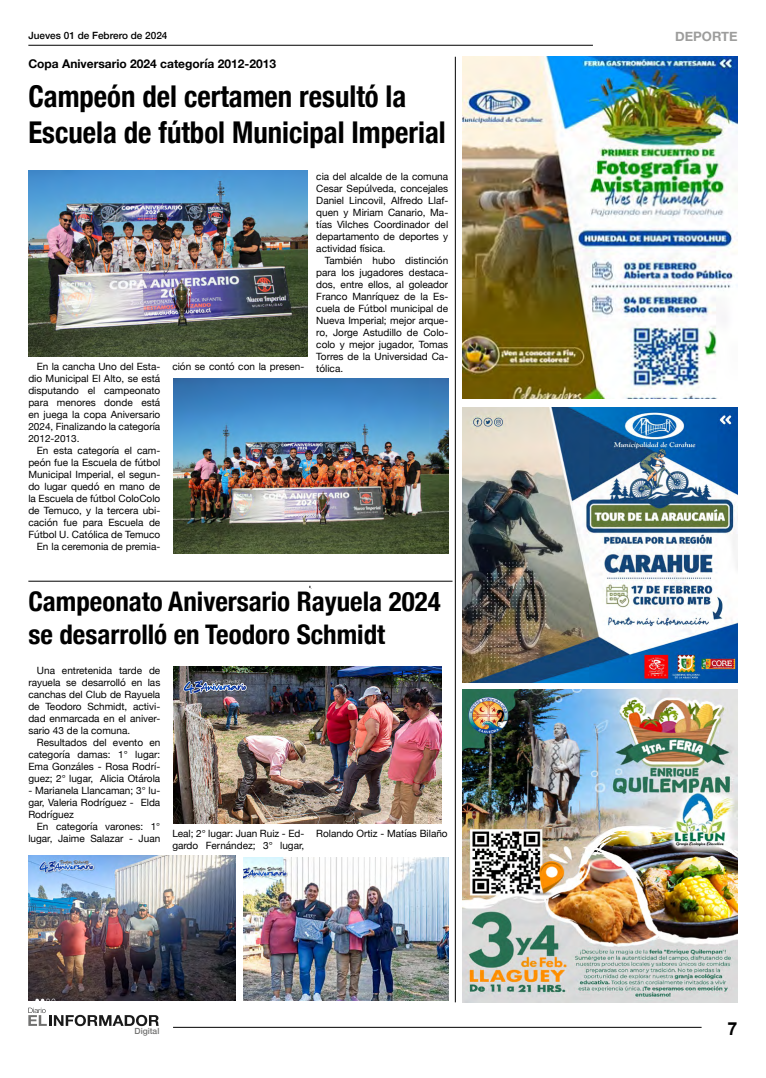
<style>
.page{position:relative;width:766px;height:1078px;background:#fff}
.page>*{position:absolute;margin:0;border:0;box-sizing:border-box;transform-origin:0 0}
.t1{font:700 condensed 30px/36px "Helvetica Neue";color:#000;scale:.96 1}
.t2{font:700 condensed 27px/32.4px "Helvetica Neue";color:#000}
.t3{font:700 18px "Arial";color:#000}
.t4{font:700 13px "Helvetica Neue";color:#9d9d9c}
.t5{font:700 12px "Helvetica Neue";color:#000}
.t6{font:10px/12px "Helvetica Neue";color:#000;text-align:justify}
.t7{font:500 10px "Helvetica Neue";color:#000}
.t8{font:500 8.5px "Helvetica Neue";color:#717170}
</style>
<div class="page">
<hr style="left:28px;top:45px;width:564px;height:1px;background:#000">
<hr style="left:173px;top:1026px;width:528px;height:1px;background:#000">
<svg style="left:28px;top:1007px;width:131px;height:18px"></svg>
<hr style="left:28px;top:581px;width:424px;height:1px;background:#000">
<hr style="left:455px;top:57px;width:1px;height:945px;background:#000">
<img style="left:462px;top:407px;width:275px;height:275px">
<img style="left:462px;top:57px;width:275px;height:341px">
<img style="left:462px;top:689px;width:275px;height:313px">
<img style="left:173px;top:666px;width:268px;height:157px">
<img style="left:244px;top:857px;width:204px;height:143px">
<img style="left:28px;top:855px;width:207px;height:145px">
<img style="left:28px;top:170px;width:279px;height:186px">
<img style="left:173px;top:378px;width:275px;height:175px">
<p class="t7" style="left:28px;top:28px;width:140px">Jueves 01 de Febrero de 2024</p>
<p class="t5" style="left:28px;top:55px;width:249px">Copa Aniversario 2024 categoría 2012-2013</p>
<h1 class="t1" style="left:28px;top:76px;width:436px">Campeón del certamen resultó la<br>Escuela de fútbol Municipal Imperial</h1>
<p class="t6" style="left:28px;top:361px;width:133px;text-indent:8px">En la cancha Uno del Esta&shy;dio Municipal El Alto, se está disputando el campeonato para menores donde está en juega la copa Aniversario 2024, Finalizando la categoría 2012-2013.</p>
<p class="t6" style="left:28px;top:445px;width:133px;text-align:right">En esta categoría el cam&shy;peón fue la Escuela de fútbol<br>Municipal Imperial, el segun&shy;do lugar quedó en mano de la Escuela de fútbol ColoColo de Temuco, y la tercera ubi&shy;cación fue para Escuela de<br>Fútbol U. Católica de Temuco<br>En la ceremonia de premia-</p>
<p class="t6" style="left:172px;top:361px;width:133px">ción se contó con la presen-</p>
<p class="t6" style="left:316px;top:171px;width:133px">cia del alcalde de la comuna Cesar Sepúlveda, concejales Daniel Lincovil, Alfredo Llaf&shy;quen y Miriam Canario, Ma&shy;tías Vilches Coordinador del departamento de deportes y actividad física.</p>
<p class="t6" style="left:316px;top:255px;width:133px;text-indent:8px">También hubo distinción para los jugadores destaca&shy;dos, entre ellos, al goleador Franco Manríquez de la Es&shy;cuela de Fútbol municipal de Nueva Imperial; mejor arque&shy;ro, Jorge Astudillo de Colo&shy;colo y mejor jugador, Tomas Torres de la Universidad Ca&shy;tólica.</p>
<h2 class="t2" style="left:28px;top:583px;width:413px">Campeonato Aniversario Rayuela 2024 se desarrolló en Teodoro Schmidt</h2>
<p class="t6" style="left:28px;top:665px;width:133px;text-indent:9px">Una entretenida tarde de rayuela se desarrolló en las canchas del Club de Rayuela de Teodoro Schmidt, activi&shy;dad enmarcada en el aniver&shy;sario 43 de la comuna.</p>
<p class="t6" style="left:28px;top:737px;width:133px;text-indent:8px">Resultados del evento en categoría damas: 1° lugar:<br>Ema Gonzáles - Rosa Rodrí&shy;guez; 2° lugar, Alicia Otárola</p>
<p class="t6" style="left:28px;top:785px;width:133px">- Marianela Llancaman; 3° lu&shy;gar, Valeria Rodríguez - Elda Rodríguez</p>
<p class="t6" style="left:28px;top:821px;width:133px;text-align:right">En categoría varones: 1° lugar, Jaime Salazar - Juan</p>
<p class="t6" style="left:172px;top:828px;width:133px">Leal; 2° lugar: Juan Ruiz - Ed&shy;gardo Fernández; 3° lugar,</p>
<p class="t6" style="left:316px;top:828px;width:133px">Rolando Ortiz - Matías Bilaño</p>
<h3 class="t4" style="left:675px;top:26px;width:64px">DEPORTE</h3>
<p class="t8" style="left:134px;top:1023px;width:26px">Digital</p>
<h3 class="t3" style="left:727px;top:1016px;width:12px">7</h3>
</div>
